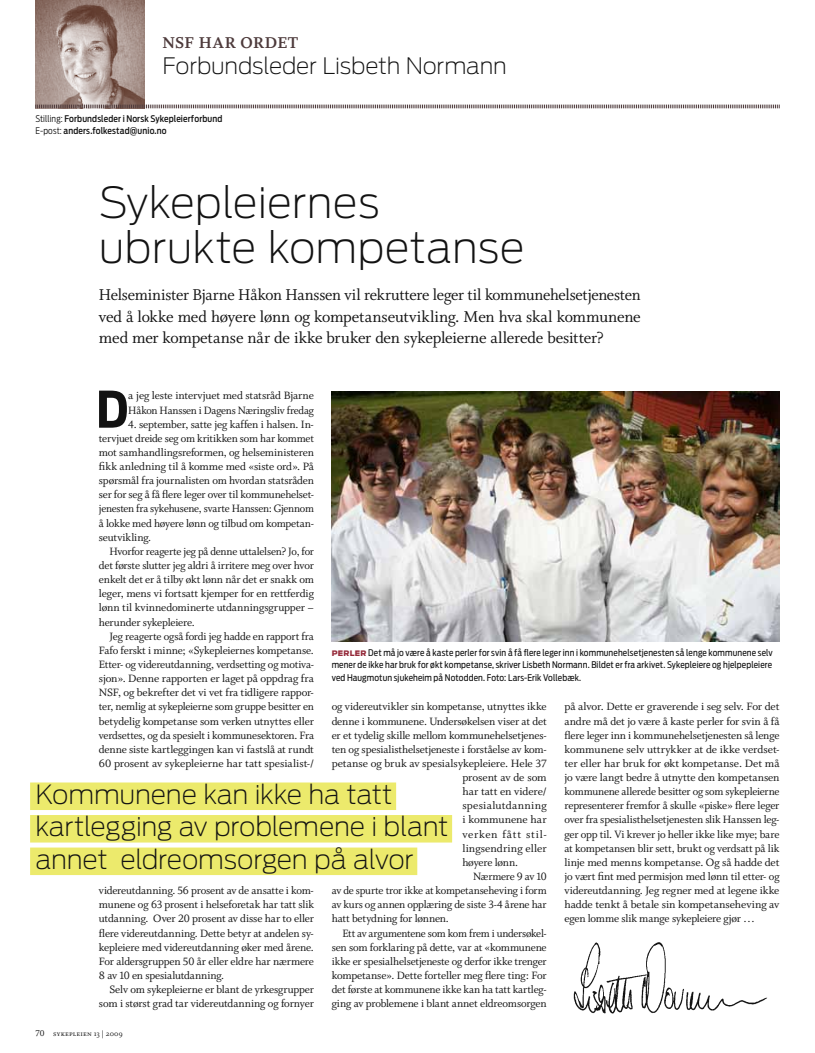
<style>
.page{position:relative;width:815px;height:1053px;background:#fff}
.page>*{position:absolute;margin:0;border:0;box-sizing:border-box;transform-origin:0 0}
.t1{font:700 50px "Antenna Cond";color:#121212}
.t2{font:200 42.5px/45px "Antenna";color:#121212}
.t3{font:200 26.25px/32.5px "Antenna";letter-spacing:-.01em;color:#121212}
.t4{font:200 22.5px "Antenna";letter-spacing:-.01em;color:#121212}
.t5{font:17.5px/21.2px "Whitman Roman LF";letter-spacing:-.015em;color:#121212;text-align:justify}
.t6{font:17.5px "Whitman Bold Os F";letter-spacing:.02em;color:#4d3a3b}
.t7{font:11.88px/14.1px "Whitman Roman LF";letter-spacing:-.015em;color:#121212;text-align:justify}
.t8{font:11.88px "Whitman Roman LF";letter-spacing:.005em;color:#121212}
.t9{font:11.88px "Whitman Roman LF";letter-spacing:.02em;color:#121212}
.t10{font:11.88px "Whitman Roman LF";letter-spacing:.055em;color:#121212}
.t11{font:9.12px/12.5px "Antenna Cond";letter-spacing:.015em;color:#121212;text-align:justify}
.t12{font:500 9.12px/12.5px "Antenna Cond";letter-spacing:.015em;color:#121212}
.t13{font:8.12px "Whitman Small Caps Os F";letter-spacing:.025em;color:#121212}
.s1{font-weight:300}
.s2{font-family:"Antenna";font-weight:900;font-size:7.5px;color:#952a3a}
.s3{font-family:"Whitman Roman LF";font-size:9.38px}
</style>
<div class="page">
<div style="left:30px;top:782px;width:366px;height:28px;background:#ecea6c"></div>
<div style="left:30px;top:815px;width:422px;height:27px;background:#ecea6c"></div>
<div style="left:30px;top:847px;width:387px;height:28px;background:#ecea6c"></div>
<img style="left:573px;top:942px;width:194px;height:72px">
<img style="left:332px;top:392px;width:448px;height:249px">
<img style="left:35px;top:0;width:110px;height:104px">
<svg style="left:35px;top:104px;width:745px;height:5px;background:#afa6a5"></svg>
<h3 class="t6" style="left:162px;top:33px;width:137px">NSF HAR ORDET</h3>
<h3 class="t4" style="left:162px;top:52px;width:346px">Forbundsleder Lisbeth Normann</h3>
<p class="t12" style="left:35px;top:112px;width:188px"><span class="s1">Stilling:</span> Forbundsleder i Norsk Sykepleierforbund<br><span class="s1">E-post:</span> anders.folkestad@unio.no</p>
<h2 class="t2" style="left:99px;top:180px;width:427px">Sykepleiernes ubrukte kompetanse</h2>
<h3 class="t5" style="left:99px;top:285px;width:543px">Helseminister Bjarne Håkon Hanssen vil rekruttere leger til kommunehelsetjenesten ved å lokke med høyere lønn og kompetanseutvikling. Men hva skal kommunene med mer kompetanse når de ikke bruker den sykepleierne allerede besitter?</h3>
<h1 class="t1" style="left:96px;top:379px;width:34px">D</h1>
<p class="t7" style="left:128px;top:389px;width:187px">a jeg leste intervjuet med statsråd Bjarne<br>Håkon Hanssen i Dagens Næringsliv fredag</p>
<p class="t7" style="left:99px;top:417px;width:217px;text-indent:29px">4. september, satte jeg kaffen i halsen. In&shy;tervjuet dreide seg om kritikken som har kommet mot samhandlingsreformen, og helseministeren fikk anledning til å komme med «siste ord». På spørsmål fra journalisten om hvordan statsråden ser for seg å få flere leger over til kommunehelset&shy;jenesten fra sykehusene, svarte Hanssen: Gjennom å lokke med høyere lønn og tilbud om kompetan&shy;seutvikling.</p>
<p class="t7" style="left:99px;top:544px;width:217px;text-indent:11px">Hvorfor reagerte jeg på denne uttalelsen? Jo, for det første slutter jeg aldri å irritere meg over hvor enkelt det er å tilby økt lønn når det er snakk om leger, mens vi fortsatt kjemper for en rettferdig lønn til kvinnedominerte utdanningsgrupper – herunder sykepleiere.</p>
<p class="t7" style="left:99px;top:629px;width:217px;text-indent:11px">Jeg reagerte også fordi jeg hadde en rapport fra Fafo ferskt i minne; «Sykepleiernes kompetanse.<br>Etter- og videreutdanning, verdsetting og motiva&shy;sjon». Denne rapporten er laget på oppdrag fra NSF, og bekrefter det vi vet fra tidligere rappor&shy;ter, nemlig at sykepleierne som gruppe besitter en betydelig kompetanse som verken utnyttes eller verdsettes, og da spesielt i kommunesektoren. Fra denne siste kartleggingen kan vi fastslå at rundt 60 prosent av sykepleierne har tatt spesialist-/</p>
<p class="t11" style="left:332px;top:646px;width:442px"><span class="s2">PERLER</span> Det må jo være å kaste perler for svin å få flere leger inn i kommunehelsetjenesten så lenge kommunene selv mener de ikke har bruk for økt kompetanse, skriver Lisbeth Normann. Bildet er fra arkivet. Sykepleiere og hjelpepleiere ved Haugmotun sjukeheim på Notodden. Foto: Lars-Erik Vollebæk.</p>
<p class="t7" style="left:332px;top:699px;width:217px">og videreutvikler sin kompetanse, utnyttes ikke</p>
<p class="t7" style="left:332px;top:714px;width:216px">denne i kommunene. Undersøkelsen viser at det</p>
<p class="t7" style="left:332px;top:728px;width:217px">er et tydelig skille mellom kommunehelsetjenes-</p>
<p class="t7" style="left:332px;top:742px;width:217px">ten og spesialisthelsetjeneste i forståelse av kom-</p>
<p class="t7" style="left:332px;top:756px;width:217px">petanse og bruk av spesialsykepleiere. Hele 37</p>
<p class="t7" style="left:462px;top:770px;width:86px">prosent av de som</p>
<p class="t7" style="left:462px;top:784px;width:86px">har tatt en videre/</p>
<p class="t9" style="left:462px;top:799px;width:86px">spesialutdanning</p>
<p class="t7" style="left:462px;top:812px;width:86px">i kommunene har</p>
<p class="t10" style="left:462px;top:827px;width:86px">verken fått stil-</p>
<p class="t8" style="left:462px;top:841px;width:86px">lingsendring eller</p>
<p class="t7" style="left:462px;top:855px;width:57px">høyere lønn.</p>
<p class="t7" style="left:473px;top:869px;width:75px">Nærmere 9 av 10</p>
<p class="t7" style="left:332px;top:883px;width:217px">av de spurte tror ikke at kompetanseheving i form</p>
<p class="t7" style="left:332px;top:897px;width:217px">av kurs og annen opplæring de siste 3-4 årene har</p>
<p class="t7" style="left:332px;top:911px;width:119px">hatt betydning for lønnen.</p>
<p class="t7" style="left:342px;top:925px;width:206px">Ett av argumentene som kom frem i undersøkel-</p>
<p class="t7" style="left:332px;top:940px;width:217px">sen som forklaring på dette, var at «kommunene</p>
<p class="t7" style="left:332px;top:954px;width:217px">ikke er spesialhelsetjeneste og derfor ikke trenger</p>
<p class="t7" style="left:332px;top:968px;width:217px">kompetanse». Dette forteller meg flere ting: For</p>
<p class="t7" style="left:332px;top:982px;width:217px">det første at kommunene ikke kan ha tatt kartleg-</p>
<p class="t7" style="left:332px;top:996px;width:216px">ging av problemene i blant annet eldreomsorgen</p>
<p class="t7" style="left:564px;top:699px;width:217px">på alvor. Dette er graverende i seg selv. For det andre må det jo være å kaste perler for svin å få flere leger inn i kommunehelsetjenesten så lenge kommunene selv uttrykker at de ikke verdset&shy;ter eller har bruk for økt kompetanse. Det må jo være langt bedre å utnytte den kompetansen kommunene allerede besitter og som sykepleierne representerer fremfor å skulle «piske» flere leger over fra spesialisthelsetjenesten slik Hanssen leg&shy;ger opp til. Vi krever jo heller ikke like mye; bare at kompetansen blir sett, brukt og verdsatt på lik linje med menns kompetanse. Og så hadde det jo vært fint med permisjon med lønn til etter- og videreutdanning. Jeg regner med at legene ikke hadde tenkt å betale sin kompetanseheving av egen lomme slik mange sykepleiere gjør …</p>
<h3 class="t3" style="left:35px;top:778px;width:415px">Kommunene kan ikke ha tatt kartlegging av problemene i blant annet eldreomsorgen på alvor</h3>
<p class="t7" style="left:99px;top:883px;width:217px">videreutdanning. 56 prosent av de ansatte i kom&shy;munene og 63 prosent i helseforetak har tatt slik utdanning. Over 20 prosent av disse har to eller flere videreutdanning. Dette betyr at andelen sy&shy;kepleiere med videreutdanning øker med årene.<br>For aldersgruppen 50 år eller eldre har nærmere 8 av 10 en spesialutdanning.</p>
<p class="t7" style="left:99px;top:982px;width:217px;text-align:right">Selv om sykepleierne er blant de yrkesgrupper som i størst grad tar videreutdanning og fornyer</p>
<p class="t13" style="left:35px;top:1029px;width:89px"><span class="s3">70</span> sykepleien 13 | 2009</p>
</div>
